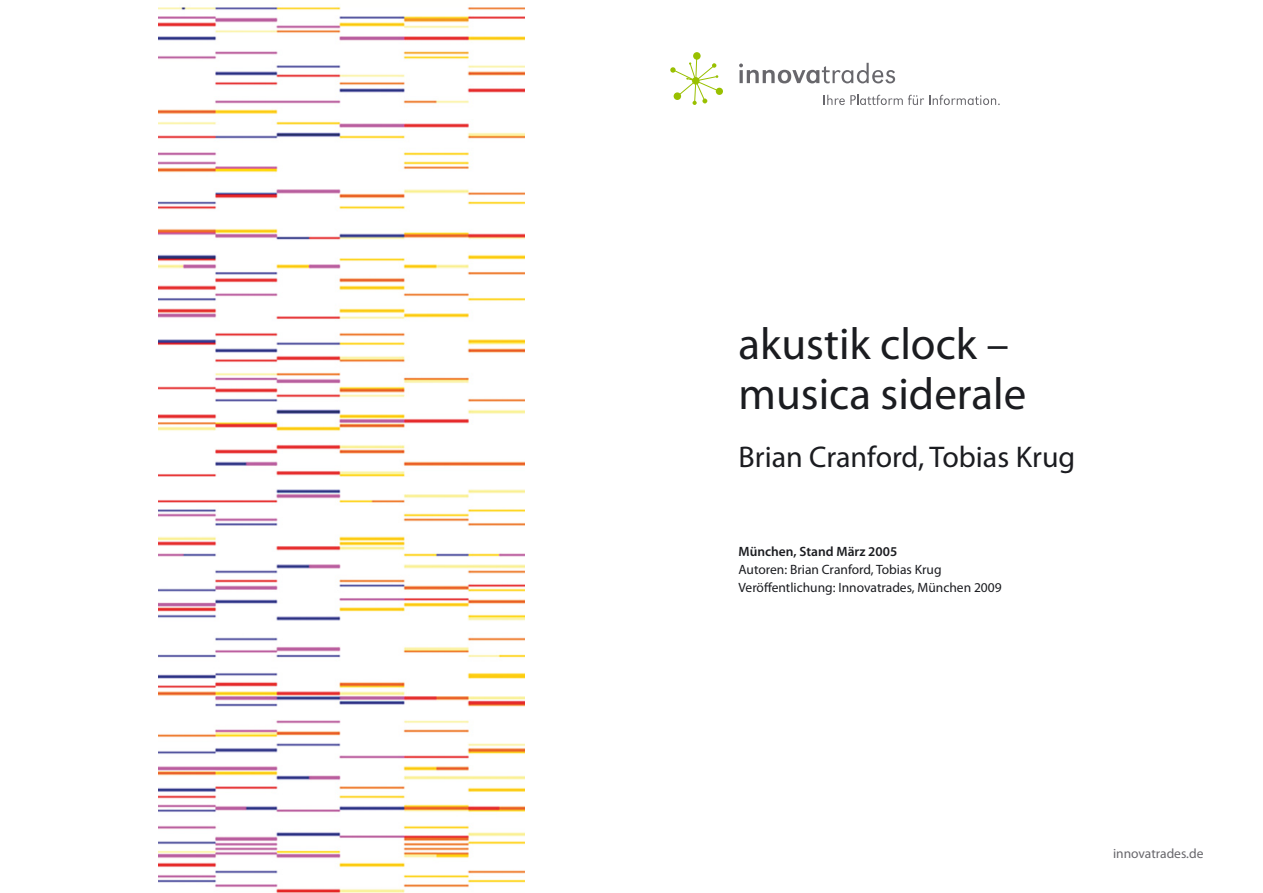
<style>
.page{position:relative;width:1263px;height:893px;background:#fff}
.page>*{position:absolute;margin:0;border:0;box-sizing:border-box;transform-origin:0 0}
.t1{font:45px/49.5px "Myriad Pro";color:#1b1c20}
.t2{font:30px "Myriad Pro";color:#1b1c20}
.t3{font:13.5px/18px "Myriad Pro";color:#1b1c20}
.t4{font:600 13.5px "Myriad Pro";color:#1b1c20}
.t5{font:13.5px "Myriad Pro";color:#68676c}
</style>
<div class="page">
<svg style="left:693px;top:52px;width:8px;height:8px"></svg>
<div style="left:716px;top:88px;width:7px;height:7px;background:#99c000;border-radius:50%"></div>
<svg style="left:670px;top:55px;width:50px;height:50px"></svg>
<svg style="left:739px;top:63px;width:156px;height:20px"></svg>
<svg style="left:824px;top:95px;width:176px;height:10px"></svg>
<img style="left:159px;top:4px;width:365px;height:889px">
<h1 class="t1" style="left:738px;top:318px;width:289px">akustik clock – musica siderale</h1>
<h2 class="t2" style="left:738px;top:438px;width:338px">Brian Cranford, Tobias Krug</h2>
<p class="t4" style="left:738px;top:542px;width:160px">München, Stand März 2005</p>
<p class="t3" style="left:738px;top:560px;width:265px">Autoren: Brian Cranford, Tobias Krug<br>Veröffentlichung: Innovatrades, München 2009</p>
<p class="t5" style="left:1113px;top:845px;width:92px">innovatrades.de</p>
</div>
